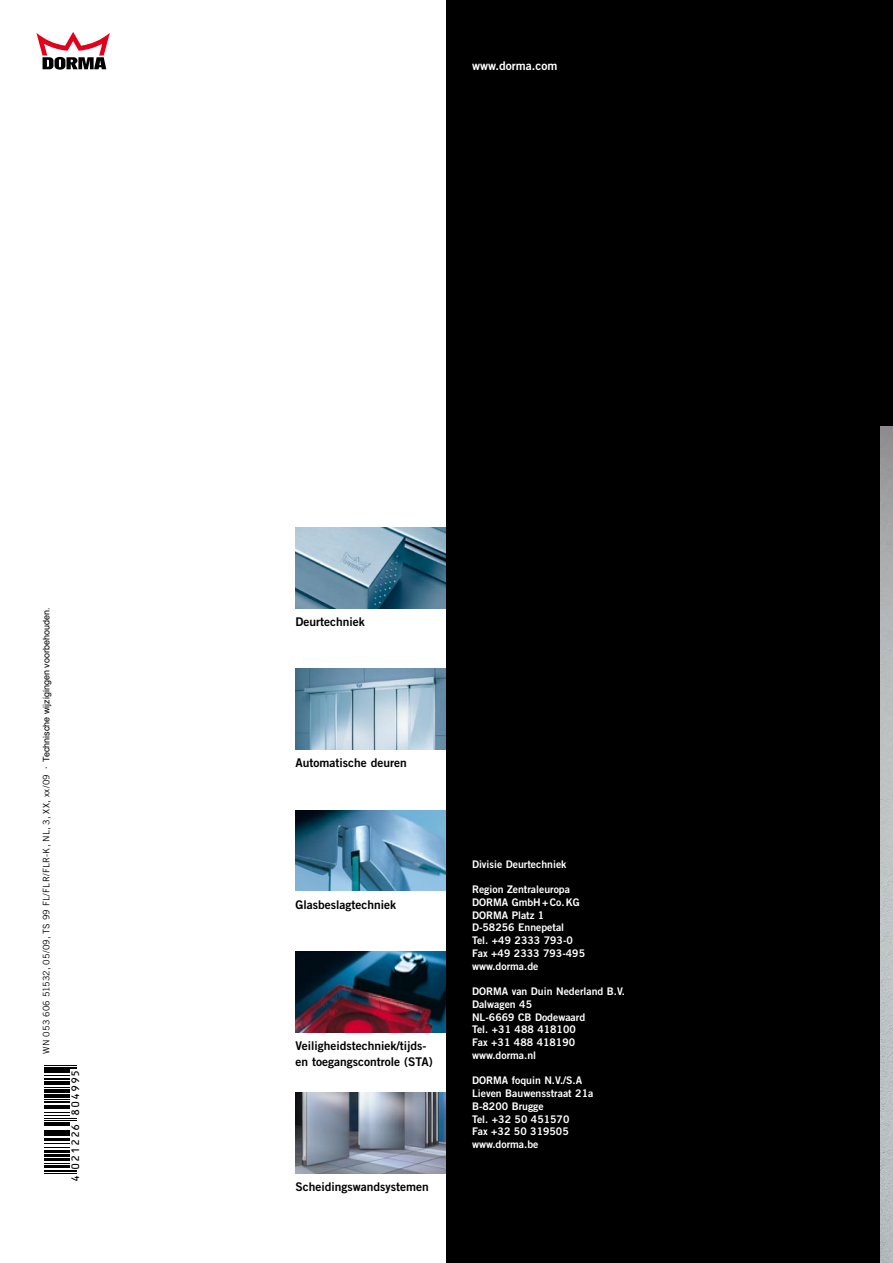
<style>
.page{position:relative;width:893px;height:1263px;background:#fff}
.page>*{position:absolute;margin:0;border:0;box-sizing:border-box;transform-origin:0 0}
.t1{font:12px/15.8px "Trade Gothic Bold Two";color:#000}
.t2{font:12px "OCRB10 Pitch BT";letter-spacing:.055em;color:#000}
.t3{font:12px "Trade Gothic Bold Two";color:#fff}
.t4{font:10.5px/12.8px "Trade Gothic Bold Two";color:#fff}
.t5{font:9px "Trade Gothic";letter-spacing:.02em;color:#000}
.s1{font-family:"Helvetica"}
</style>
<div class="page">
<img style="left:296px;top:1093px;width:150px;height:81px">
<img style="left:296px;top:527px;width:150px;height:81px">
<img style="left:296px;top:669px;width:150px;height:80px">
<img style="left:296px;top:810px;width:150px;height:81px">
<img style="left:296px;top:951px;width:150px;height:81px">
<div style="left:446px;top:0;width:447px;height:1263px;background:#000"></div>
<svg style="left:36px;top:32px;width:74px;height:38px"></svg>
<hr style="left:44px;top:1173px;width:33px;height:1px;background:#000">
<hr style="left:44px;top:1171px;width:33px;height:1px;background:#000">
<hr style="left:44px;top:1165px;width:25px;height:2px;background:#000">
<svg style="left:44px;top:1163px;width:25px;height:1px"></svg>
<hr style="left:44px;top:1158px;width:25px;height:2px;background:#000">
<hr style="left:44px;top:1155px;width:25px;height:2px;background:#000">
<hr style="left:44px;top:1150px;width:25px;height:2px;background:#000">
<svg style="left:44px;top:1143px;width:25px;height:1px"></svg>
<hr style="left:44px;top:1138px;width:25px;height:3px;background:#000">
<hr style="left:44px;top:1134px;width:25px;height:2px;background:#000">
<hr style="left:44px;top:1130px;width:25px;height:3px;background:#000">
<svg style="left:44px;top:1122px;width:25px;height:4px"></svg>
<hr style="left:44px;top:1120px;width:33px;height:1px;background:#000">
<hr style="left:44px;top:1118px;width:33px;height:1px;background:#000">
<svg style="left:44px;top:1112px;width:25px;height:4px"></svg>
<hr style="left:44px;top:1105px;width:25px;height:3px;background:#000">
<hr style="left:44px;top:1101px;width:25px;height:2px;background:#000">
<svg style="left:44px;top:1099px;width:25px;height:1px"></svg>
<hr style="left:44px;top:1095px;width:25px;height:3px;background:#000">
<hr style="left:44px;top:1089px;width:25px;height:3px;background:#000">
<svg style="left:44px;top:1087px;width:25px;height:1px"></svg>
<hr style="left:44px;top:1081px;width:25px;height:3px;background:#000">
<hr style="left:44px;top:1078px;width:25px;height:2px;background:#000">
<svg style="left:44px;top:1075px;width:25px;height:1px"></svg>
<hr style="left:44px;top:1069px;width:25px;height:3px;background:#000">
<hr style="left:44px;top:1067px;width:33px;height:1px;background:#000">
<hr style="left:44px;top:1065px;width:33px;height:1px;background:#000">
<img style="left:880px;top:426px;width:13px;height:837px">
<p class="t5" style="left:41px;top:1053px;width:447px;rotate:-90deg">WN 053 606 51532, 05/09, TS 99 FL/FLR/FLR-K, NL, 3, XX, xx/09 <span class="s1">· Technische wijzigingen voorbehouden.</span></p>
<p class="t2" style="left:70px;top:1182px;width:114px;rotate:-90deg">4 021226 804995</p>
<p class="t3" style="left:472px;top:58px;width:87px">www.dorma.com</p>
<p class="t1" style="left:296px;top:613px;width:71px">Deurtechniek</p>
<p class="t1" style="left:296px;top:754px;width:113px">Automatische deuren</p>
<p class="t1" style="left:296px;top:896px;width:102px">Glasbeslagtechniek</p>
<p class="t1" style="left:296px;top:1037px;width:139px">Veiligheidstechniek/tijds&shy;en toegangscontrole (STA)</p>
<p class="t1" style="left:296px;top:1178px;width:135px">Scheidingswandsystemen</p>
<p class="t4" style="left:472px;top:857px;width:96px">Divisie Deurtechniek</p>
<p class="t4" style="left:472px;top:883px;width:115px">Region Zentraleuropa<br>DORMA GmbH+Co.KG<br>DORMA Platz 1<br>D-58256 Ennepetal<br>Tel. +49 2333 793-0<br>Fax +49 2333 793-495 www.dorma.de</p>
<p class="t4" style="left:472px;top:985px;width:155px">DORMA van Duin Nederland B.V.<br>Dalwagen 45<br>NL-6669 CB Dodewaard<br>Tel. +31 488 418100<br>Fax +31 488 418190 www.dorma.nl</p>
<p class="t4" style="left:472px;top:1074px;width:123px">DORMA foquin N.V./S.A<br>Lieven Bauwensstraat 21a<br>B-8200 Brugge<br>Tel. +32 50 451570<br>Fax +32 50 319505 www.dorma.be</p>
</div>
